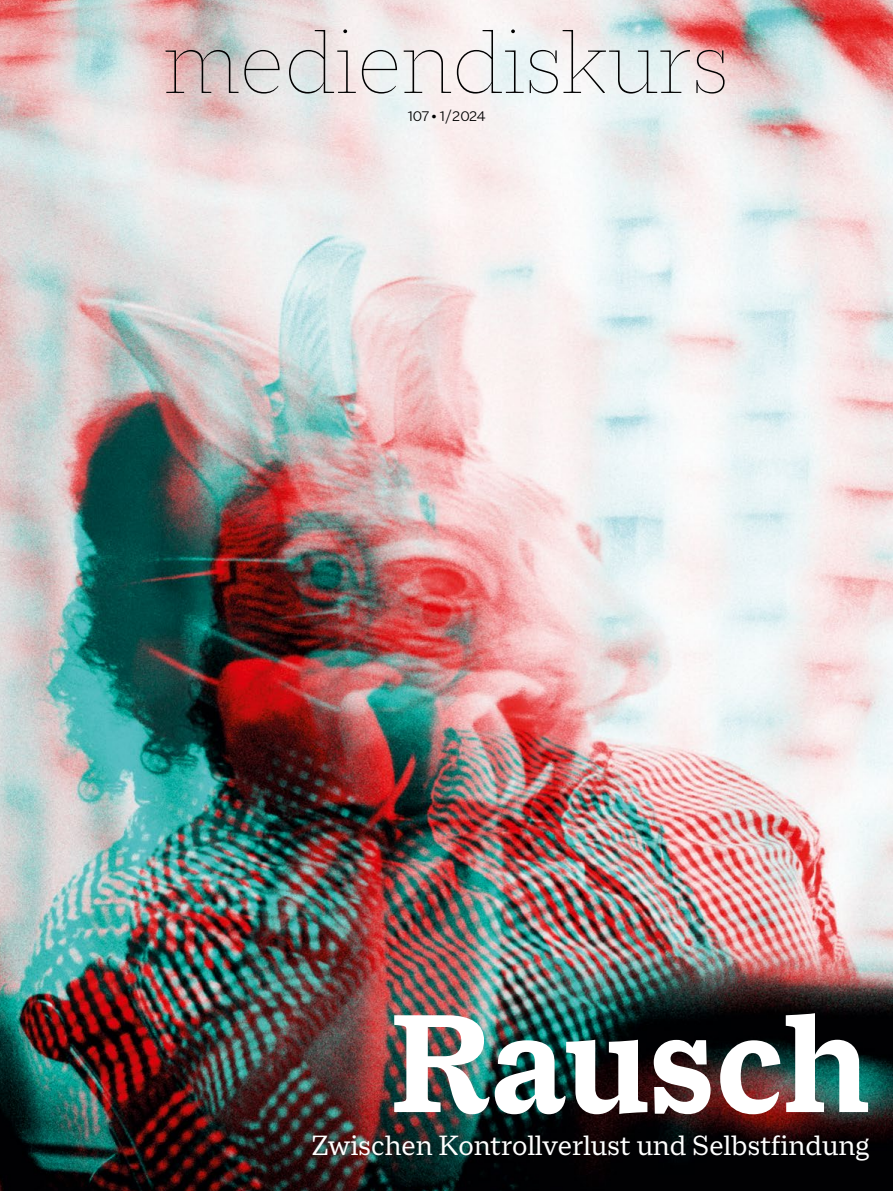
<style>
.page{position:relative;width:893px;height:1191px;background:#fff}
.page>*{position:absolute;margin:0;border:0;box-sizing:border-box;transform-origin:0 0}
.MTL_Ü_80_70{font:700 150px "Macklin Text";color:#fff}
.t1{font:100 97.5px "Macklin Slab";color:#000}
.MTL_20__7mm_LIBÜ{font:30px "Macklin Text";letter-spacing:.005em;color:#fff}
.MSL_10___5_OE{font:300 15px "Macklin Sans";letter-spacing:-.015em;color:#000}
</style>
<div class="page">
<img style="left:0;top:0;width:893px;height:1191px">
<p class="t1" style="left:164px;top:7px;width:567px">mediendiskurs</p>
<p class="MSL_10___5_OE" style="left:407px;top:108px;width:80px">107 • 1 /2024</p>
<p class="MTL_Ü_80_70" style="left:390px;top:977px;width:482px">Rausch</p>
<p class="MTL_20__7mm_LIBÜ" style="left:312px;top:1127px;width:560px">Zwischen Kontrollverlust und Selbstfindung</p>
</div>
